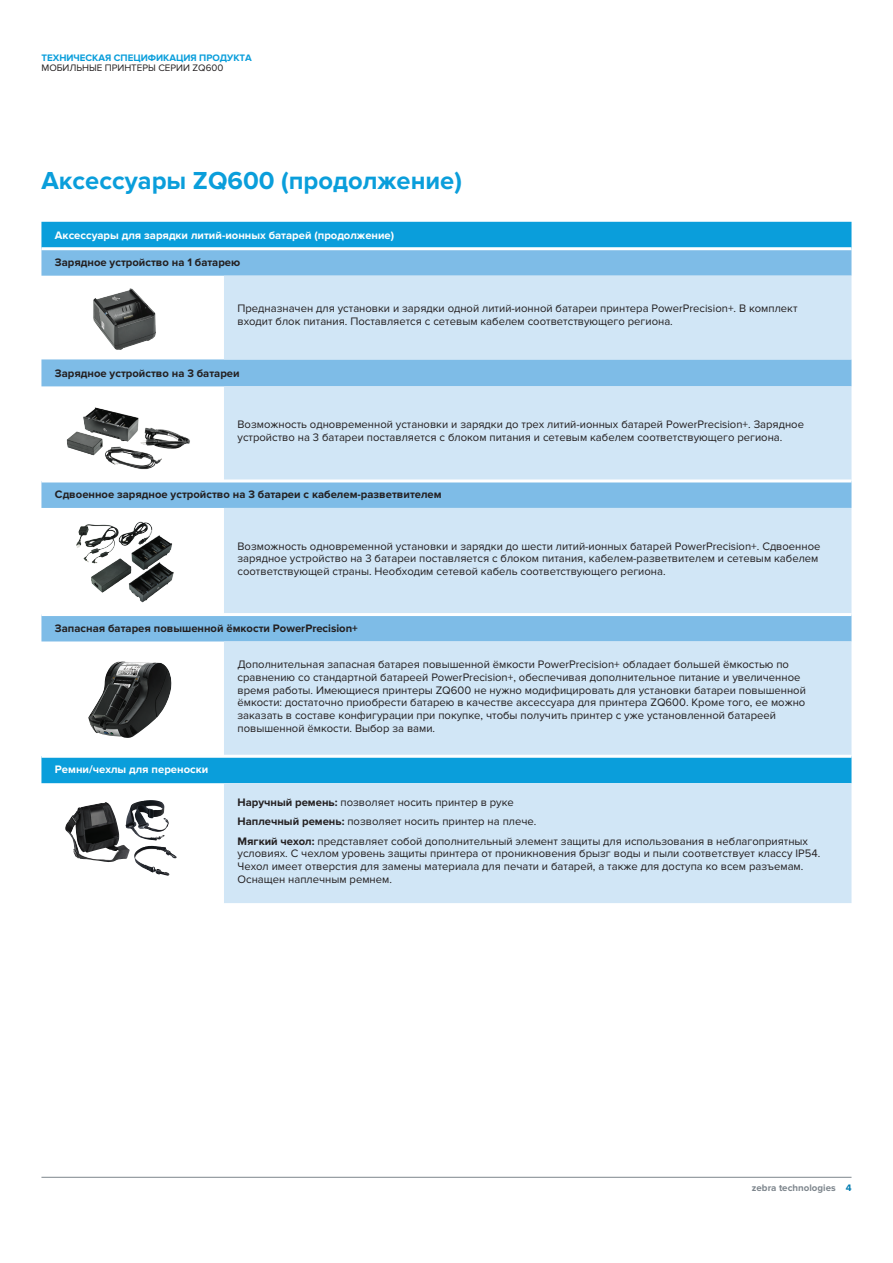
<style>
.page{position:relative;width:893px;height:1263px;background:#fff}
.page>*{position:absolute;margin:0;border:0;box-sizing:border-box;transform-origin:0 0}
.Heading_1{font:700 25.5px "Proxima Nova";color:#0a9edb}
.Body{font:11.25px/12.8px "Proxima Nova";color:#231f20}
.Chart_White_Heads{font:700 11.25px "Proxima Nova";color:#231f20}
.Chart_White_Heads-2{font:700 11.25px "Proxima Nova";color:#fff}
.Collateral_Type{font:700 9.75px "Proxima Nova";color:#0a9edb}
.t1{font:9.75px "Proxima Nova";color:#231f20}
.Footer_Right{font:700 9.75px "Proxima Nova";color:#7e868d}
.s1{font-weight:700}
.s2{color:#007cb1}
</style>
<div class="page">
<svg style="left:41px;top:222px;width:810px;height:561px;fill:#0a9edb"></svg>
<svg style="left:41px;top:250px;width:810px;height:391px;fill:#7ebce7"></svg>
<svg style="left:224px;top:276px;width:627px;height:627px;background:#beddf3"></svg>
<hr style="left:41px;top:479px;width:183px;height:3px;background:#fff">
<hr style="left:224px;top:479px;width:627px;height:3px;background:#fff">
<hr style="left:41px;top:247px;width:183px;height:3px;background:#fff">
<hr style="left:224px;top:247px;width:627px;height:3px;background:#fff">
<hr style="left:41px;top:613px;width:183px;height:3px;background:#fff">
<hr style="left:224px;top:613px;width:627px;height:3px;background:#fff">
<hr style="left:41px;top:755px;width:183px;height:3px;background:#fff">
<hr style="left:224px;top:755px;width:627px;height:3px;background:#fff">
<img style="left:88px;top:661px;width:84px;height:77px">
<img style="left:65px;top:803px;width:51px;height:59px">
<img style="left:125px;top:800px;width:40px;height:40px">
<img style="left:134px;top:846px;width:36px;height:30px">
<img style="left:65px;top:516px;width:111px;height:90px">
<img style="left:52px;top:399px;width:147px;height:80px">
<img style="left:73px;top:283px;width:96px;height:68px">
<hr style="left:41px;top:1177px;width:810px;height:1px;background:#7e868d">
<p class="Collateral_Type" style="left:41px;top:52px;width:212px">ТЕХНИЧЕСКАЯ СПЕЦИФИКАЦИЯ ПРОДУКТА</p>
<p class="t1" style="left:41px;top:62px;width:183px">МОБИЛЬНЫЕ ПРИНТЕРЫ СЕРИИ ZQ600</p>
<p class="Heading_1" style="left:41px;top:166px;width:422px">Аксессуары ZQ600 (продолжение)</p>
<p class="Chart_White_Heads-2" style="left:55px;top:229px;width:341px">Аксессуары для зарядки литий-ионных батарей (продолжение)</p>
<p class="Chart_White_Heads" style="left:55px;top:256px;width:187px">Зарядное устройство на 1 батарею</p>
<p class="Body" style="left:237px;top:302px;width:562px">Предназначен для установки и зарядки одной литий-ионной батареи принтера PowerPrecision+. В комплект входит блок питания. Поставляется с сетевым кабелем соответствующего региона.</p>
<p class="Chart_White_Heads" style="left:55px;top:366px;width:186px">Зарядное устройство на 3 батареи</p>
<p class="Body" style="left:237px;top:418px;width:568px">Возможность одновременной установки и зарядки до трех литий-ионных батарей PowerPrecision+. Зарядное устройство на 3 батареи поставляется с блоком питания и сетевым кабелем соответствующего региона.</p>
<p class="Chart_White_Heads" style="left:55px;top:488px;width:388px">Сдвоенное зарядное устройство на 3 батареи с кабелем-разветвителем</p>
<p class="Body" style="left:237px;top:540px;width:584px">Возможность одновременной установки и зарядки до шести литий-ионных батарей PowerPrecision+. Сдвоенное зарядное устройство на 3 батареи поставляется с блоком питания, кабелем-разветвителем и сетевым кабелем соответствующей страны. Необходим сетевой кабель соответствующего региона.</p>
<p class="Chart_White_Heads" style="left:55px;top:621px;width:304px">Запасная батарея повышенной ёмкости PowerPrecision+</p>
<p class="Body" style="left:237px;top:658px;width:570px">Дополнительная запасная батарея повышенной ёмкости PowerPrecision+ обладает большей ёмкостью по сравнению со стандартной батареей PowerPrecision+, обеспечивая дополнительное питание и увеличенное время работы. Имеющиеся принтеры ZQ600 не нужно модифицировать для установки батареи повышенной ёмкости: достаточно приобрести батарею в качестве аксессуара для принтера ZQ600. Кроме того, ее можно заказать в составе конфигурации при покупке, чтобы получить принтер с уже установленной батареей повышенной ёмкости. Выбор за вами.</p>
<p class="Chart_White_Heads-2" style="left:55px;top:763px;width:155px">Ремни/чехлы для переноски</p>
<p class="Body" style="left:237px;top:796px;width:278px"><span class="s1">Наручный ремень:</span> позволяет носить принтер в руке</p>
<p class="Body" style="left:237px;top:815px;width:300px"><span class="s1">Наплечный ремень:</span> позволяет носить принтер на плече.</p>
<p class="Body" style="left:237px;top:835px;width:584px"><span class="s1">Мягкий чехол:</span> представляет собой дополнительный элемент защиты для использования в неблагоприятных условиях. С чехлом уровень защиты принтера от проникновения брызг воды и пыли соответствует классу IP54.<br>Чехол имеет отверстия для замены материала для печати и батарей, а также для доступа ко всем разъемам.<br>Оснащен наплечным ремнем.</p>
<p class="Footer_Right" style="left:752px;top:1182px;width:101px">zebra technologies <span class="s2">4</span></p>
</div>
